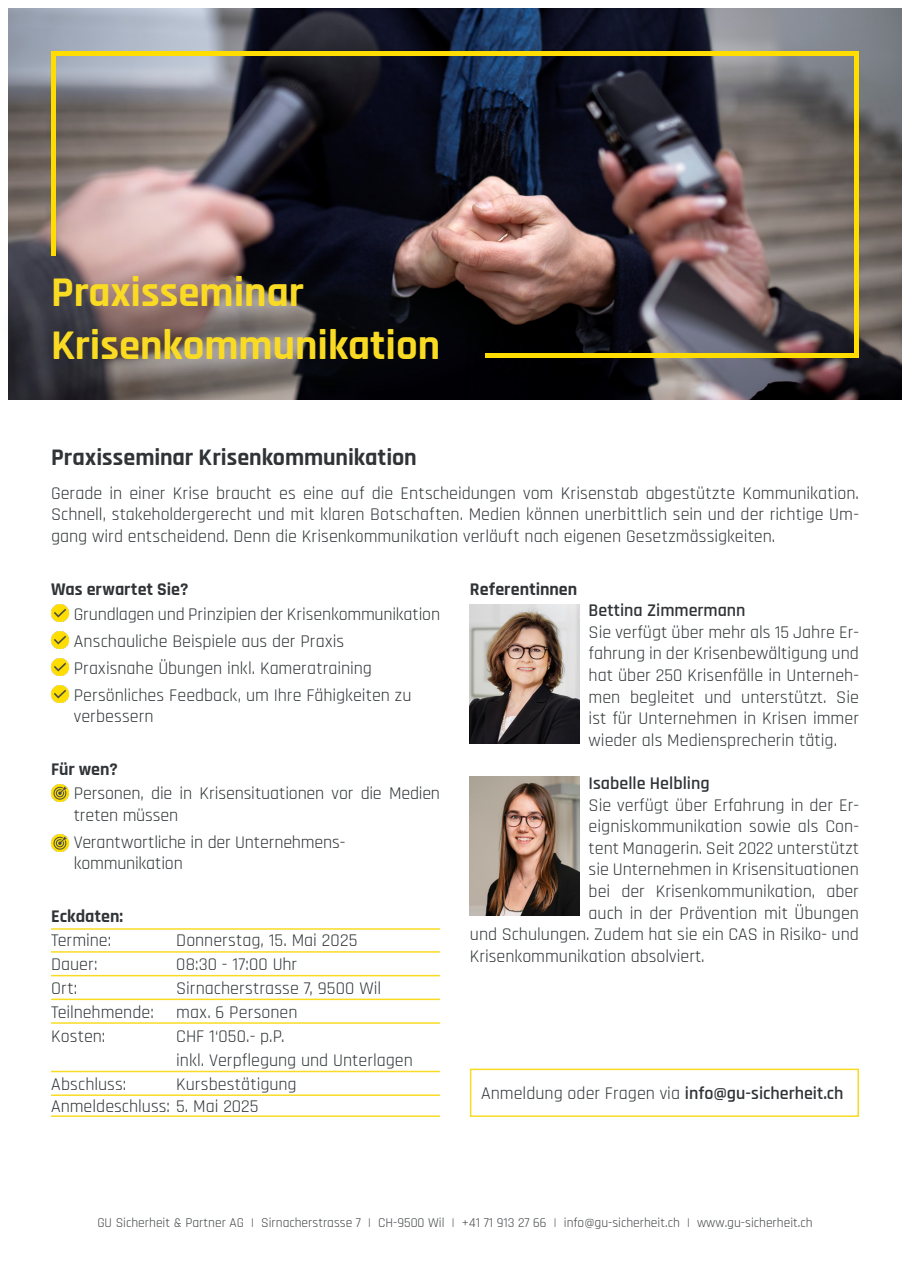
<style>
.page{position:relative;width:910px;height:1280px;background:#fff}
.page>*{position:absolute;margin:0;border:0;box-sizing:border-box;transform-origin:0 0}
.t1{font:700 42.75px "Rajdhani";color:#fadb24}
.t2{font:700 24px "Rajdhani";color:#303436}
.t3{font:18px/21.6px "Rajdhani";color:#303436;text-align:justify}
.t4{font:700 18px "Rajdhani";color:#303436}
.t5{font:600 18px "Rajdhani";color:#303436}
.t6{font:13.5px "Rajdhani";color:#414446}
.s1{font-weight:600}
</style>
<div class="page">
<img style="left:9px;top:9px;width:892px;height:391px">
<svg style="left:0;top:256px;width:504px;height:144px;background:#494243"></svg>
<hr style="left:51px;top:51px;width:4px;height:205px;background:#fd0">
<hr style="left:51px;top:51px;width:808px;height:4px;background:#fd0">
<div style="left:485px;top:353px;width:372px;height:5px;background:#fd0"></div>
<hr style="left:855px;top:51px;width:4px;height:307px;background:#fd0">
<img style="left:470px;top:776px;width:110px;height:140px">
<img style="left:470px;top:604px;width:110px;height:139px">
<img style="left:51px;top:605px;width:17px;height:17px">
<img style="left:51px;top:632px;width:17px;height:17px">
<img style="left:51px;top:658px;width:17px;height:17px">
<img style="left:51px;top:685px;width:17px;height:17px">
<img style="left:51px;top:784px;width:17px;height:17px">
<img style="left:51px;top:834px;width:17px;height:17px">
<div style="left:470px;top:1068px;width:389px;height:49px;border:2px solid #fadb24"></div>
<hr style="left:51px;top:951px;width:389px;height:2px;background:#fadb24">
<hr style="left:51px;top:975px;width:389px;height:1px;background:#fadb24">
<hr style="left:51px;top:998px;width:389px;height:2px;background:#fadb24">
<hr style="left:51px;top:1022px;width:389px;height:2px;background:#fadb24">
<hr style="left:51px;top:1071px;width:389px;height:1px;background:#fadb24">
<hr style="left:51px;top:1094px;width:389px;height:2px;background:#fadb24">
<hr style="left:51px;top:928px;width:389px;height:2px;background:#fadb24">
<hr style="left:51px;top:1115px;width:389px;height:2px;background:#fadb24">
<p class="t1" style="left:51px;top:266px;width:254px">Praxisseminar</p>
<p class="t1" style="left:51px;top:319px;width:391px">Krisenkommunikation</p>
<p class="t2" style="left:51px;top:443px;width:367px">Praxisseminar Krisenkommunikation</p>
<p class="t3" style="left:51px;top:483px;width:809px">Gerade in einer Krise braucht es eine auf die Entscheidungen vom Krisenstab abgestützte Kommunikation.<br>Schnell, stakeholdergerecht und mit klaren Botschaften. Medien können unerbittlich sein und der richtige Um&shy;gang wird entscheidend. Denn die Krisenkommunikation verläuft nach eigenen Gesetzmässigkeiten.</p>
<p class="t4" style="left:470px;top:578px;width:109px">Referentinnen</p>
<p class="t5" style="left:589px;top:600px;width:158px">Bettina Zimmermann</p>
<p class="t3" style="left:589px;top:622px;width:272px">Sie verfügt über mehr als 15 Jahre Er&shy;fahrung in der Krisenbewältigung und hat über 250 Krisenfälle in Unterneh&shy;men begleitet und unterstützt. Sie ist für Unternehmen in Krisen immer wieder als Mediensprecherin tätig.</p>
<p class="t5" style="left:589px;top:772px;width:123px">Isabelle Helbling</p>
<p class="t3" style="left:589px;top:795px;width:272px">Sie verfügt über Erfahrung in der Er-</p>
<p class="t3" style="left:589px;top:816px;width:272px">eigniskommunikation sowie als Con-</p>
<p class="t3" style="left:589px;top:838px;width:272px">tent Managerin. Seit 2022 unterstützt</p>
<p class="t3" style="left:589px;top:859px;width:272px">sie Unternehmen in Krisensituationen</p>
<p class="t3" style="left:589px;top:881px;width:272px">bei der Krisenkommunikation, aber</p>
<p class="t3" style="left:589px;top:903px;width:272px">auch in der Prävention mit Übungen</p>
<p class="t3" style="left:470px;top:924px;width:391px">und Schulungen. Zudem hat sie ein CAS in Risiko- und</p>
<p class="t3" style="left:470px;top:946px;width:236px">Krisenkommunikation absolviert.</p>
<p class="t4" style="left:51px;top:578px;width:139px">Was erwartet Sie?</p>
<p class="t3" style="left:74px;top:604px;width:368px">Grundlagen und Prinzipien der Krisenkommunikation</p>
<p class="t3" style="left:74px;top:631px;width:272px">Anschauliche Beispiele aus der Praxis</p>
<p class="t3" style="left:74px;top:658px;width:300px">Praxisnahe Übungen inkl. Kameratraining</p>
<p class="t3" style="left:74px;top:685px;width:339px">Persönliches Feedback, um Ihre Fähigkeiten zu</p>
<p class="t3" style="left:74px;top:706px;width:81px">verbessern</p>
<p class="t4" style="left:51px;top:758px;width:68px">Für wen?</p>
<p class="t3" style="left:74px;top:783px;width:368px">Personen, die in Krisensituationen vor die Medien treten müssen</p>
<p class="t3" style="left:74px;top:832px;width:273px">Verantwortliche in der Unternehmens-</p>
<p class="t3" style="left:74px;top:853px;width:111px">kommunikation</p>
<p class="t4" style="left:51px;top:905px;width:74px">Eckdaten:</p>
<p class="t3" style="left:51px;top:930px;width:62px">Termine:</p>
<p class="t3" style="left:51px;top:954px;width:48px">Dauer:</p>
<p class="t3" style="left:51px;top:978px;width:28px">Ort:</p>
<p class="t3" style="left:51px;top:1002px;width:104px">Teilnehmende:</p>
<p class="t3" style="left:51px;top:1026px;width:56px">Kosten:</p>
<p class="t3" style="left:51px;top:1074px;width:77px">Abschluss:</p>
<p class="t3" style="left:51px;top:1095px;width:209px">Anmeldeschluss: 5. Mai 2025</p>
<p class="t3" style="left:176px;top:930px;width:183px">Donnerstag, 15. Mai 2025</p>
<p class="t3" style="left:176px;top:954px;width:122px">08:30 - 17:00 Uhr</p>
<p class="t3" style="left:176px;top:978px;width:206px">Sirnacherstrasse 7, 9500 Wil</p>
<p class="t3" style="left:176px;top:1002px;width:123px">max. 6 Personen</p>
<p class="t3" style="left:176px;top:1026px;width:110px">CHF 1‘050.- p.P.</p>
<p class="t3" style="left:176px;top:1050px;width:238px">inkl. Verpflegung und Unterlagen</p>
<p class="t3" style="left:176px;top:1074px;width:122px">Kursbestätigung</p>
<p class="t3" style="left:481px;top:1082px;width:364px">Anmeldung oder Fragen via <span class="s1">info@gu-sicherheit.ch</span></p>
<p class="t6" style="left:97px;top:1214px;width:717px">GU Sicherheit &amp; Partner AG | Sirnacherstrasse 7 | CH-9500 Wil | +41 71 913 27 66 | info@gu-sicherheit.ch | www.gu-sicherheit.ch</p>
</div>
